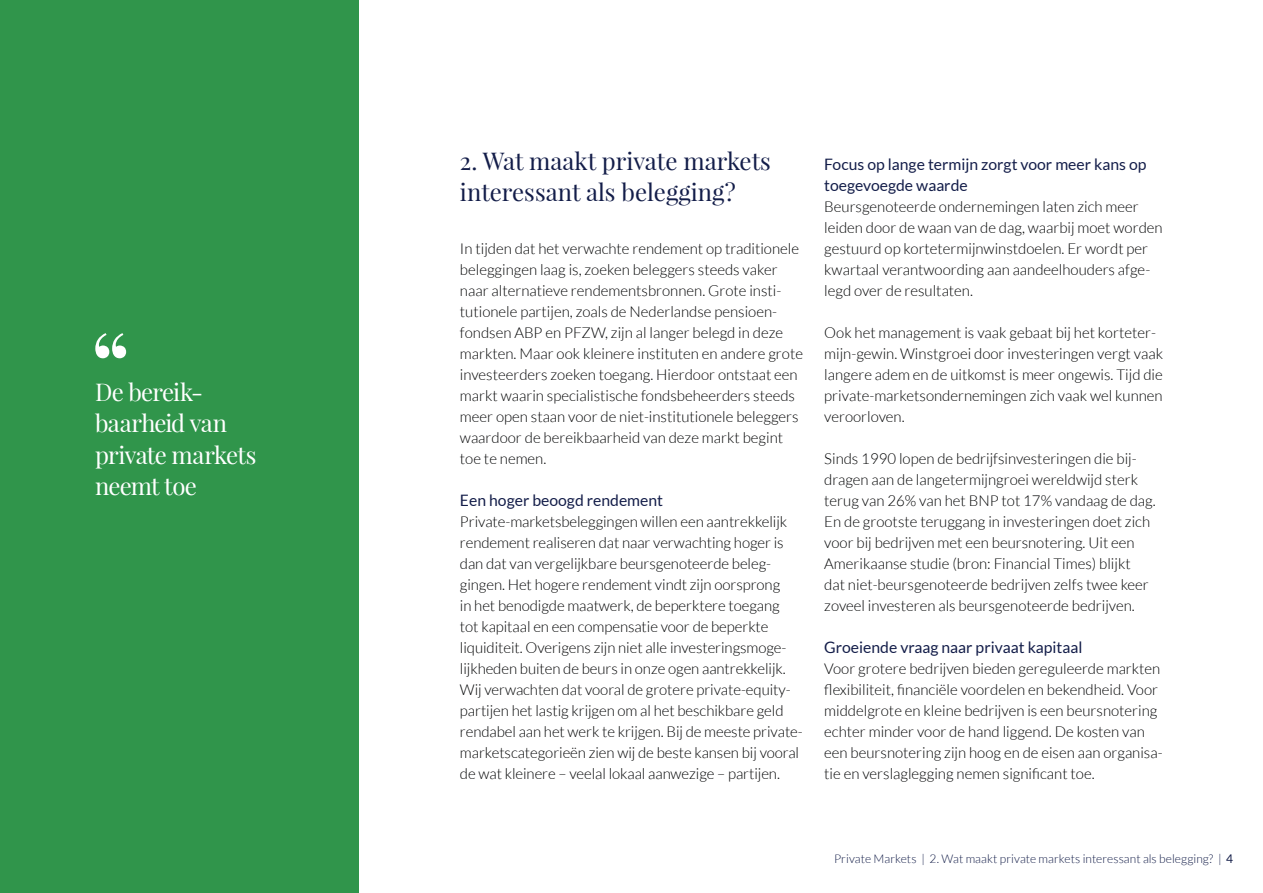
<style>
.page{position:relative;width:1263px;height:893px;background:#fff}
.page>*{position:absolute;margin:0;border:0;box-sizing:border-box;transform-origin:0 0}
.Artikelkop{font:24px/31.5px "Playfair Display";color:#131d49}
.Quote_klein{font:24px/31.5px "Playfair Display";letter-spacing:-.035em;color:#fff}
.Kop_2_Lato{font:15.75px/21px "Lato";color:#131d49}
.Bodytekst{font:300 15px/21px "Lato";color:#010203}
.Paginering_naam{font:300 12px "Lato";letter-spacing:.005em;color:#131d48}
.s1{font-weight:400}
</style>
<div class="page">
<div style="left:0;top:0;width:358px;height:893px;background:#30954b"></div>
<svg style="left:95px;top:333px;width:31px;height:25px"></svg>
<p class="Quote_klein" style="left:95px;top:376px;width:163px">De bereik&shy;baarheid van private markets neemt toe</p>
<p class="Artikelkop" style="left:460px;top:145px;width:312px">2. Wat maakt private markets interessant als belegging?</p>
<p class="Bodytekst" style="left:460px;top:238px;width:344px">In tijden dat het verwachte rendement op traditionele beleggingen laag is, zoeken beleggers steeds vaker naar alternatieve rendementsbronnen. Grote insti&shy;tutionele partijen, zoals de Nederlandse pensioen&shy;fondsen ABP en PFZW, zijn al langer belegd in deze markten. Maar ook kleinere instituten en andere grote investeerders zoeken toegang. Hierdoor ontstaat een markt waarin specialistische fondsbeheerders steeds meer open staan voor de niet-institutionele beleggers waardoor de bereikbaarheid van deze markt begint toe te nemen.</p>
<p class="Kop_2_Lato" style="left:460px;top:489px;width:205px">Een hoger beoogd rendement</p>
<p class="Bodytekst" style="left:460px;top:511px;width:343px">Private-marketsbeleggingen willen een aantrekkelijk rendement realiseren dat naar verwachting hoger is dan dat van vergelijkbare beursgenoteerde beleg&shy;gingen. Het hogere rendement vindt zijn oorsprong<br>in het benodigde maatwerk, de beperktere toegang tot kapitaal en een compensatie voor de beperkte liquiditeit. Overigens zijn niet alle investeringsmoge&shy;lijkheden buiten de beurs in onze ogen aantrekkelijk.<br>Wij verwachten dat vooral de grotere private-equity&shy;partijen het lastig krijgen om al het beschikbare geld rendabel aan het werk te krijgen. Bij de meeste private&shy;marketscategorieën zien wij de beste kansen bij vooral de wat kleinere – veelal lokaal aanwezige – partijen.</p>
<p class="Kop_2_Lato" style="left:824px;top:153px;width:324px">Focus op lange termijn zorgt voor meer kans op toegevoegde waarde</p>
<p class="Bodytekst" style="left:824px;top:196px;width:340px">Beursgenoteerde ondernemingen laten zich meer leiden door de waan van de dag, waarbij moet worden gestuurd op kortetermijnwinstdoelen. Er wordt per kwartaal verantwoording aan aandeelhouders afge&shy;legd over de resultaten.</p>
<p class="Bodytekst" style="left:824px;top:322px;width:340px">Ook het management is vaak gebaat bij het korteter&shy;mijn-gewin. Winstgroei door investeringen vergt vaak langere adem en de uitkomst is meer ongewis. Tijd die private-marketsondernemingen zich vaak wel kunnen veroorloven.</p>
<p class="Bodytekst" style="left:824px;top:448px;width:333px">Sinds 1990 lopen de bedrijfsinvesteringen die bij&shy;dragen aan de langetermijngroei wereldwijd sterk terug van 26% van het BNP tot 17% vandaag de dag.<br>En de grootste teruggang in investeringen doet zich voor bij bedrijven met een beursnotering. Uit een Amerikaanse studie (bron: Financial Times) blijkt<br>dat niet-beursgenoteerde bedrijven zelfs twee keer zoveel investeren als beursgenoteerde bedrijven.</p>
<p class="Kop_2_Lato" style="left:824px;top:636px;width:260px">Groeiende vraag naar privaat kapitaal</p>
<p class="Bodytekst" style="left:824px;top:658px;width:340px">Voor grotere bedrijven bieden gereguleerde markten flexibiliteit, financiële voordelen en bekendheid. Voor middelgrote en kleine bedrijven is een beursnotering echter minder voor de hand liggend. De kosten van een beursnotering zijn hoog en de eisen aan organisa&shy;tie en verslaglegging nemen significant toe.</p>
<p class="Paginering_naam" style="left:834px;top:852px;width:401px">Private Markets | 2. Wat maakt private markets interessant als belegging? | <span class="s1">4</span></p>
</div>
